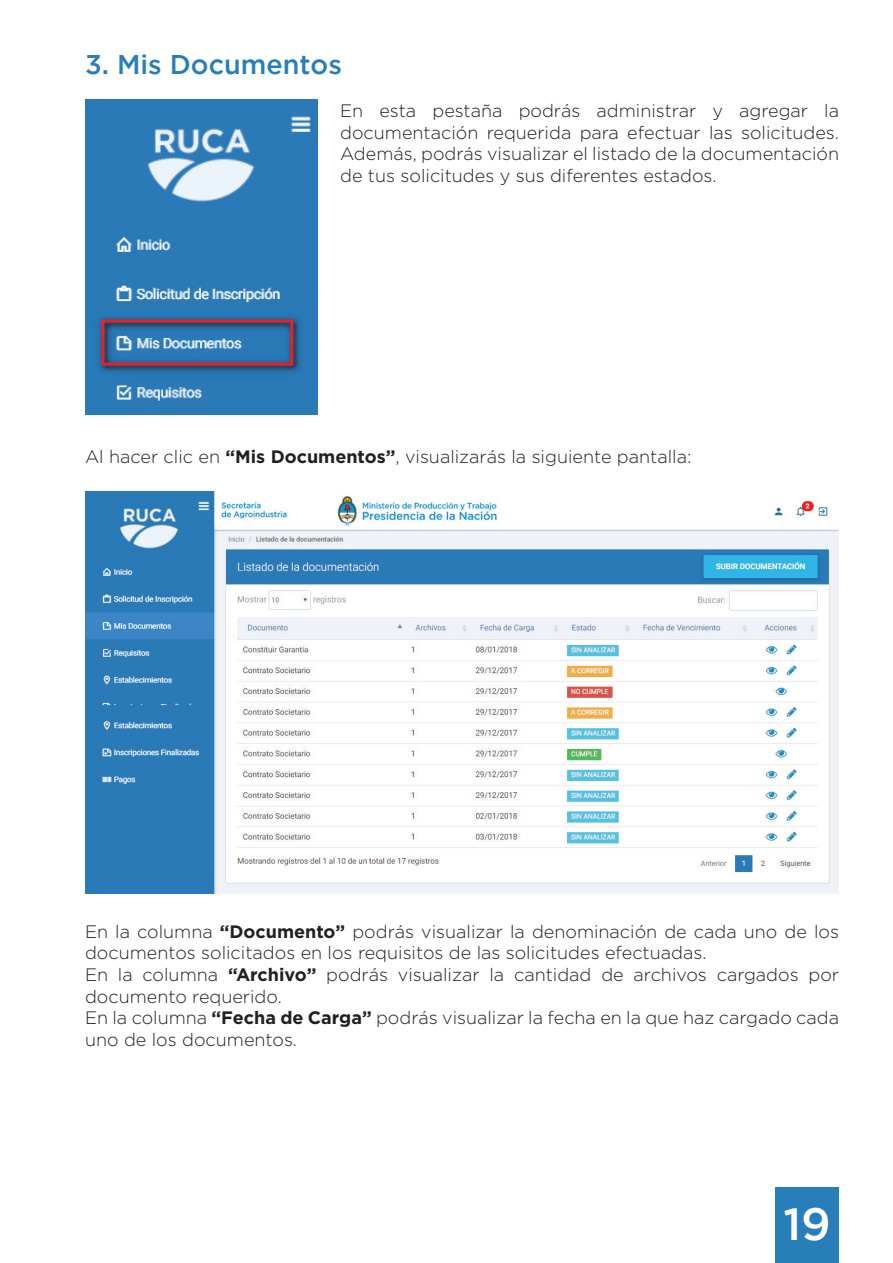
<style>
.page{position:relative;width:893px;height:1263px;background:#fff}
.page>*{position:absolute;margin:0;border:0;box-sizing:border-box;transform-origin:0 0}
.t1{font:500 45px "Gotham";color:#fff}
.t2{font:500 27px "Gotham";color:#287eb9}
.t3{font:300 18px/21.6px "Gotham";color:#231f20;text-align:justify}
.s1{font-weight:700}
</style>
<div class="page">
<div style="left:776px;top:1187px;width:63px;height:76px;background:#287eb9"></div>
<img style="left:85px;top:100px;width:232px;height:315px">
<img style="left:85px;top:491px;width:754px;height:402px">
<h2 class="t2" style="left:85px;top:49px;width:258px">3. Mis Documentos</h2>
<p class="t3" style="left:340px;top:100px;width:500px">En esta pestaña podrás administrar y agregar la documentación requerida para efectuar las solicitudes.<br>Además, podrás visualizar el listado de la documentación de tus solicitudes y sus diferentes estados.</p>
<p class="t3" style="left:85px;top:445px;width:608px">Al hacer clic en <span class="s1">“Mis Documentos”</span>, visualizarás la siguiente pantalla:</p>
<p class="t3" style="left:85px;top:920px;width:755px;text-align:left">En la columna <span class="s1">“Documento”</span> podrás visualizar la denominación de cada uno de los documentos solicitados en los requisitos de las solicitudes efectuadas.<br>En la columna <span class="s1">“Archivo”</span> podrás visualizar la cantidad de archivos cargados por documento requerido.<br>En la columna <span class="s1">“Fecha de Carga”</span> podrás visualizar la fecha en la que haz cargado cada uno de los documentos.</p>
<h1 class="t1" style="left:783px;top:1198px;width:49px">19</h1>
</div>
